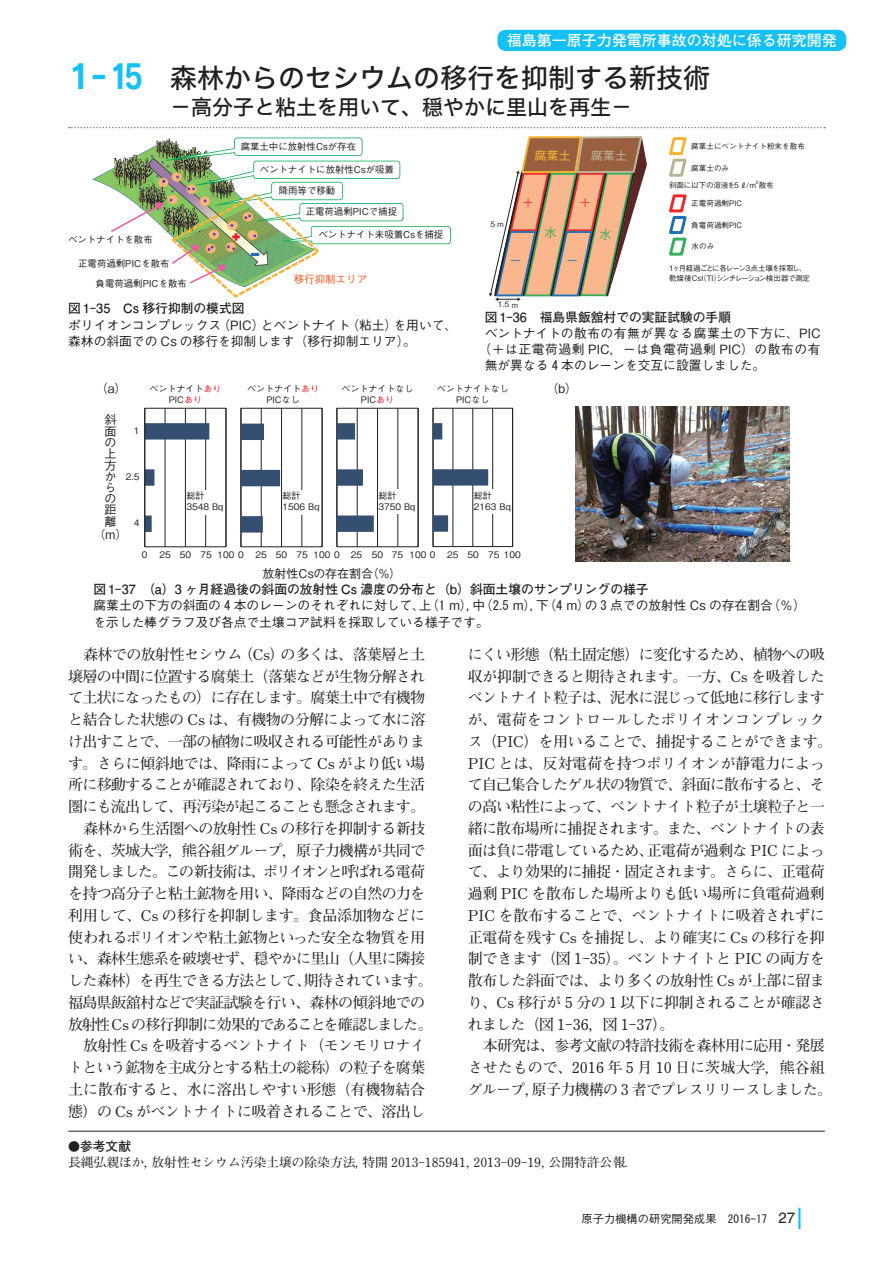
<style>
.page{position:relative;width:893px;height:1263px;background:#fff}
.page>*{position:absolute;margin:0;border:0;box-sizing:border-box;transform-origin:0 0}
.t1{font:27px "Hiragino Kaku W5 90 msp RKSJ H";color:#231f20}
.t2{font:21px "Hiragino Kaku W5 90 msp RKSJ H";color:#231f20}
.t3{font:700 15px/21.8px "Futo Min A101 Pro";letter-spacing:-.05em;color:#231f20;text-align:center}
.t4{font:700 15px/21.8px "Futo Min A101 Pro";letter-spacing:-.03em;color:#231f20}
.t5{font:700 15px "Futo Go B101 Pro";color:#fff}
.t6{font:500 12.75px/16.5px "Gothic BBB Pro";color:#231f20}
.t7{font:700 12.75px "Futo Go B101 Pro";color:#231f20}
.t8{font:700 12.75px "Futo Min A101 Pro";color:#231f20}
.t9{font:500 12.75px "Gothic BBB Pro";letter-spacing:.05em;color:#231f20}
.t10{font:500 12.75px "Gothic BBB Pro";letter-spacing:.045em;color:#231f20}
.t11{font:12.15px "Gothic BBB Pro Medium 90 msp RKSJ H";color:#f5b436}
.t12{font:12.15px "Gothic BBB Pro Medium 90 msp RKSJ H";color:#b9b395}
.t13{font:12.15px "Gothic BBB Pro Medium 90 msp RKSJ H";color:#38ad5b}
.t14{font:12.15px "Gothic BBB Pro Medium 90 msp RKSJ H";color:#ee2a29}
.t15{font:12.15px "Gothic BBB Pro Medium 90 msp RKSJ H";color:#1f6fb8}
.t16{font:12px "Gothic BBB Pro Medium 90 msp RKSJ H";color:#231f20}
.t17{font:12px/11.4px "Gothic BBB Pro Medium 90 msp RKSJ V";color:#231f20}
.t18{font:500 11.25px "Gothic BBB Pro";color:#231f20}
.t19{font:10.5px "Gothic BBB Pro Medium 90 msp RKSJ H";color:#f15921}
.t20{font:9.45px/20.1px "Gothic BBB Pro Medium 90 msp RKSJ H";color:#231f20}
.t21{font:9px/10.8px "Gothic BBB Pro Medium 90 msp RKSJ H";color:#231f20;text-align:center}
.t22{font:7.65px "Gothic BBB Pro Medium 90 msp RKSJ H";color:#231f20}
.t23{font:7.65px/9.1px "Gothic BBB Pro Medium 90 msp RKSJ H";letter-spacing:-.08em;color:#231f20}
.t24{font:7.65px "Gothic BBB Pro Medium 90 msp RKSJ H";letter-spacing:-.03em;color:#231f20}
.t25{font:4.35px "Gothic BBB Pro Medium 90 msp RKSJ H";color:#231f20}
.s1{font-family:"Rodin Pro B";font-size:33px;color:#15c0f2}
.s2{font-family:"MS Gothic";font-weight:400}
.s3{color:#ee1d23}
.s4{font-size:12px}
.s5{font-family:"Helvetica LT Std";font-weight:400;font-size:15px}
</style>
<div class="page">
<hr style="left:798px;top:1208px;width:2px;height:21px;background:#15c0f2">
<svg style="left:69px;top:127px;width:756px;height:1px"></svg>
<hr style="left:68px;top:1131px;width:757px;height:1px;background:#231f20">
<div style="left:497px;top:30px;width:349px;height:21px;background:#15c0f2;border-radius:9px"></div>
<svg style="left:92px;top:138px;width:359px;height:160px"></svg>
<img style="left:184px;top:147px;width:10px;height:31px">
<svg style="left:669px;top:137px;width:18px;height:40px"></svg>
<svg style="left:669px;top:194px;width:18px;height:62px"></svg>
<svg style="left:489px;top:136px;width:158px;height:165px"></svg>
<hr style="left:453px;top:408px;width:1px;height:139px;background:#231f20">
<hr style="left:473px;top:408px;width:1px;height:139px;background:#231f20">
<hr style="left:492px;top:408px;width:1px;height:139px;background:#231f20">
<div style="left:433px;top:408px;width:80px;height:139px;border:1px solid #231f20"></div>
<svg style="left:433px;top:423px;width:55px;height:109px"></svg>
<hr style="left:357px;top:408px;width:1px;height:139px;background:#231f20">
<hr style="left:377px;top:408px;width:1px;height:139px;background:#231f20">
<hr style="left:398px;top:408px;width:1px;height:139px;background:#231f20">
<hr style="left:418px;top:408px;width:1px;height:139px;background:#231f20">
<div style="left:336px;top:408px;width:82px;height:139px;border:1px solid #231f20"></div>
<svg style="left:337px;top:423px;width:37px;height:109px"></svg>
<hr style="left:165px;top:408px;width:1px;height:139px;background:#231f20">
<hr style="left:185px;top:408px;width:1px;height:139px;background:#231f20">
<hr style="left:205px;top:408px;width:1px;height:139px;background:#231f20">
<hr style="left:226px;top:408px;width:1px;height:139px;background:#231f20">
<div style="left:144px;top:408px;width:82px;height:139px;border:1px solid #231f20"></div>
<svg style="left:146px;top:423px;width:63px;height:109px"></svg>
<hr style="left:145px;top:408px;width:1px;height:139px;background:#231f20">
<hr style="left:261px;top:408px;width:1px;height:139px;background:#231f20">
<hr style="left:281px;top:408px;width:1px;height:139px;background:#231f20">
<hr style="left:302px;top:408px;width:1px;height:139px;background:#231f20">
<hr style="left:322px;top:408px;width:1px;height:139px;background:#231f20">
<hr style="left:241px;top:408px;width:1px;height:139px;background:#231f20">
<div style="left:283px;top:490px;width:37px;height:25px;background:#fff"></div>
<div style="left:378px;top:489px;width:38px;height:25px;background:#fff"></div>
<div style="left:186px;top:489px;width:35px;height:25px;background:#fff"></div>
<div style="left:474px;top:489px;width:37px;height:25px;background:#fff"></div>
<svg style="left:241px;top:424px;width:39px;height:109px"></svg>
<img style="left:575px;top:406px;width:215px;height:155px">
<p class="t5" style="left:507px;top:28px;width:332px">福島第一原子力発電所事故の対処に係る研究開発</p>
<h1 class="t1" style="left:68px;top:64px;width:644px"><span class="s1">1-15</span> 森林からのセシウムの移行を抑制する新技術</h1>
<h2 class="t2" style="left:170px;top:97px;width:463px">－高分子と粘土を用いて、穏やかに里山を再生－</h2>
<p class="t20" style="left:68px;top:228px;width:86px">ベントナイトを散布</p>
<p class="t20" style="left:96px;top:252px;width:93px;text-indent:-17px">正電荷過剰PICを散布<br>負電荷過剰PICを散布</p>
<p class="t20" style="left:241px;top:135px;width:117px">腐葉土中に放射性Csが存在</p>
<p class="t20" style="left:260px;top:158px;width:136px">ベントナイトに放射性Csが吸着</p>
<p class="t20" style="left:306px;top:201px;width:93px">正電荷過剰PICで捕捉</p>
<p class="t20" style="left:279px;top:179px;width:58px">降雨等で移動</p>
<p class="t20" style="left:318px;top:224px;width:126px">ベントナイト未吸着Csを捕捉</p>
<p class="t19" style="left:294px;top:270px;width:75px">移行抑制エリア</p>
<p class="t11" style="left:534px;top:145px;width:38px">腐葉土</p>
<p class="t12" style="left:591px;top:145px;width:38px">腐葉土</p>
<p class="t22" style="left:490px;top:218px;width:15px">5 m</p>
<p class="t14" style="left:522px;top:192px;width:14px">＋</p>
<p class="t14" style="left:579px;top:193px;width:14px">＋</p>
<p class="t13" style="left:545px;top:223px;width:14px">水</p>
<p class="t13" style="left:599px;top:224px;width:14px">水</p>
<p class="t15" style="left:510px;top:251px;width:14px">－</p>
<p class="t15" style="left:566px;top:251px;width:14px">－</p>
<p class="t22" style="left:691px;top:140px;width:115px">腐葉土にベントナイト粉末を散布</p>
<p class="t24" style="left:669px;top:179px;width:106px">斜面に以下の溶液を5 ℓ/m 散布</p>
<p class="t22" style="left:691px;top:162px;width:39px">腐葉土のみ</p>
<p class="t22" style="left:691px;top:197px;width:52px">正電荷過剰PIC</p>
<p class="t22" style="left:691px;top:219px;width:52px">負電荷過剰PIC</p>
<p class="t22" style="left:691px;top:240px;width:24px">水のみ</p>
<p class="t23" style="left:668px;top:263px;width:144px">１ヶ月経過ごとに各レーン3点土壌を採取し、乾燥後CsI（TI）シンチレーション検出器で測定</p>
<p class="t25" style="left:756px;top:179px;width:4px">2</p>
<p class="t7" style="left:68px;top:298px;width:178px">図1-35　Cs 移行抑制の模式図</p>
<p class="t6" style="left:68px;top:315px;width:391px">ポリイオンコンプレックス（PIC）とベントナイト（粘土）を用いて、森林の斜面での Cs の移行を抑制します（移行抑制エリア）。</p>
<p class="t22" style="left:498px;top:298px;width:22px">1.5 m</p>
<p class="t7" style="left:485px;top:307px;width:248px">図1-36　福島県飯舘村での実証試験の手順</p>
<p class="t10" style="left:485px;top:323px;width:337px">ベントナイトの散布の有無が異なる腐葉土の下方に、PIC</p>
<p class="t9" style="left:478px;top:338px;width:344px">（＋は正電荷過剰 PIC，－は負電荷過剰 PIC）の散布の有</p>
<p class="t6" style="left:485px;top:355px;width:282px">無が異なる <span class="s2">4</span> 本のレーンを交互に設置しました。</p>
<p class="t16" style="left:96px;top:379px;width:32px">（a）</p>
<p class="t16" style="left:546px;top:379px;width:32px">（b）</p>
<p class="t21" style="left:149px;top:382px;width:73px">ベントナイト<span class="s3">あり<br></span>PIC<span class="s3">あり</span></p>
<p class="t21" style="left:247px;top:382px;width:73px">ベントナイト<span class="s3">あり<br></span>PICなし</p>
<p class="t21" style="left:341px;top:382px;width:73px">ベントナイトなし<br>PIC<span class="s3">あり</span></p>
<p class="t21" style="left:437px;top:382px;width:73px">ベントナイトなし<br>PICなし</p>
<p class="t17" style="left:104px;top:412px;width:13px">斜面の上方からの距離</p>
<p class="t21" style="left:134px;top:424px;width:7px">1</p>
<p class="t21" style="left:126px;top:470px;width:15px">2.5</p>
<p class="t21" style="left:134px;top:516px;width:7px">4</p>
<p class="t16" style="left:94px;top:525px;width:35px">（m）</p>
<p class="t21" style="left:186px;top:489px;width:38px;text-align:left">総計<br>3548 Bq</p>
<p class="t21" style="left:282px;top:489px;width:38px;text-align:left">総計<br>1506 Bq</p>
<p class="t21" style="left:378px;top:489px;width:38px;text-align:left">総計<br>3750 Bq</p>
<p class="t21" style="left:474px;top:489px;width:38px;text-align:left">総計<br>2163 Bq</p>
<p class="t21" style="left:142px;top:548px;width:7px">0</p>
<p class="t21" style="left:159px;top:548px;width:86px">25 50 75 100 0</p>
<p class="t21" style="left:256px;top:548px;width:181px">25 50 75 100 0 25 50 75 100 0</p>
<p class="t21" style="left:447px;top:548px;width:75px">25 50 75 100</p>
<p class="t16" style="left:263px;top:564px;width:140px">放射性Csの存在割合（%）</p>
<p class="t7" style="left:94px;top:579px;width:557px">図1-37　（a）3 ヶ月経過後の斜面の放射性 Cs 濃度の分布と（b）斜面土壌のサンプリングの様子</p>
<p class="t6" style="left:94px;top:596px;width:714px">腐葉土の下方の斜面の <span class="s2">4</span> 本のレーンのそれぞれに対して、上（<span class="s2">1</span> m），中（<span class="s2">2</span>.<span class="s2">5</span> m），下（<span class="s2">4</span> m）の <span class="s2">3</span> 点での放射性 Cs の存在割合（％）を示した棒グラフ及び各点で土壌コア試料を採取している様子です。</p>
<p class="t3" style="left:68px;top:641px;width:366px">森林での放射性セシウム（Cs）の多くは、落葉層と土<br>壌層の中間に位置する腐葉土（落葉などが生物分解されて土状になったもの）に存在します。腐葉土中で有機物と結合した状態の Cs は、有機物の分解によって水に溶け出すことで、一部の植物に吸収される可能性があります。さらに傾斜地では、降雨によって Cs がより低い場所に移動することが確認されており、除染を終えた生活圏にも流出して、再汚染が起こることも懸念されます。森林から生活圏への放射性 Cs の移行を抑制する新技<br>術を、茨城大学，熊谷組グループ，原子力機構が共同で開発しました。この新技術は、ポリイオンと呼ばれる電荷を持つ高分子と粘土鉱物を用い、降雨などの自然の力を利用して、Cs の移行を抑制します。食品添加物などに使われるポリイオンや粘土鉱物といった安全な物質を用い、森林生態系を破壊せず、穏やかに里山（人里に隣接した森林）を再生できる方法として、期待されています。福島県飯舘村などで実証試験を行い、森林の傾斜地での放射性Cs の移行抑制に効果的であることを確認しました。放射性 Cs を吸着するベントナイト（モンモリロナイ<br>トという鉱物を主成分とする粘土の総称）の粒子を腐葉土に散布すると、水に溶出しやすい形態（有機物結合態）の Cs がベントナイトに吸着されることで、溶出し</p>
<p class="t4" style="left:468px;top:641px;width:366px">にくい形態（粘土固定態）に変化するため、植物への吸収が抑制できると期待されます。一方、Cs を吸着したベントナイト粒子は、泥水に混じって低地に移行しますが、電荷をコントロールしたポリイオンコンプレックス（PIC）を用いることで、捕捉することができます。<br>PIC とは、反対電荷を持つポリイオンが静電力によって自己集合したゲル状の物質で、斜面に散布すると、その高い粘性によって、ベントナイト粒子が土壌粒子と一緒に散布場所に捕捉されます。また、ベントナイトの表面は負に帯電しているため、正電荷が過剰な PIC によって、より効果的に捕捉・固定されます。さらに、正電荷過剰 PIC を散布した場所よりも低い場所に負電荷過剰<br>PIC を散布することで、ベントナイトに吸着されずに正電荷を残す Cs を捕捉し、より確実に Cs の移行を抑制できます（図 1-35）。ベントナイトと PIC の両方を散布した斜面では、より多くの放射性 Cs が上部に留まり、Cs 移行が 5 分の 1 以下に抑制されることが確認されました（図 1-36，図 1-37）。　</p>
<p class="t3" style="left:468px;top:1033px;width:366px">本研究は、参考文献の特許技術を森林用に応用・発展<br>させたもので、2016 年 5 月 10 日に茨城大学，熊谷組グループ，原子力機構の 3 者でプレスリリースしました。</p>
<p class="t7" style="left:68px;top:1136px;width:64px"><span class="s4">●</span>参考文献</p>
<p class="t8" style="left:68px;top:1152px;width:561px">長縄弘親ほか, 放射性セシウム汚染土壌の除染方法, 特開 2013-185941, 2013-09-19, 公開特許公報.</p>
<p class="t18" style="left:582px;top:1209px;width:215px">原子力機構の研究開発成果 <span class="s2">2016</span>-<span class="s2">17</span> <span class="s5">27</span></p>
</div>
